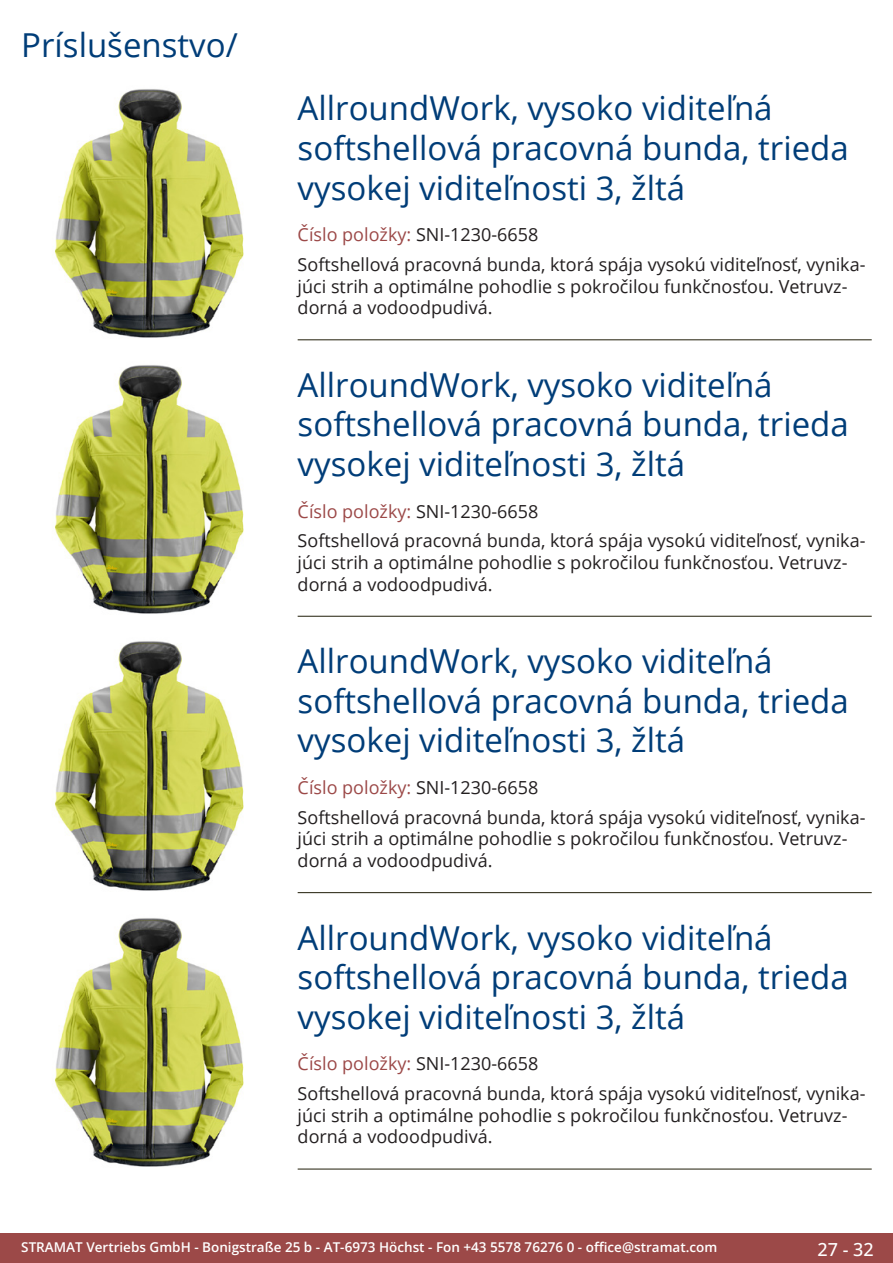
<style>
.page{position:relative;width:893px;height:1263px;background:#fff}
.page>*{position:absolute;margin:0;border:0;box-sizing:border-box;transform-origin:0 0}
.Produkttitel{font:33px/39.6px "Open Sans";color:#003d78}
.RastTitel{font:33px "Open Sans";color:#003d78}
.Beschreibung_Text{font:18px/21.6px "Open Sans";color:#231f20}
.TechDaten_Überschrif{font:18px "Open Sans";color:#9c4948}
.t1{font:500 18px "Open Sans";color:#fff}
.t2{font:600 13.5px "Open Sans";color:#fff}
.s1{color:#231f20}
</style>
<div class="page">
<div style="left:0;top:1233px;width:893px;height:30px;background:#9c4948"></div>
<hr style="left:298px;top:340px;width:574px;height:1px;background:#201d08">
<hr style="left:298px;top:616px;width:574px;height:1px;background:#201d08">
<hr style="left:298px;top:892px;width:574px;height:1px;background:#201d08">
<hr style="left:298px;top:1169px;width:574px;height:1px;background:#201d08">
<img style="left:55px;top:89px;width:189px;height:249px">
<img style="left:55px;top:365px;width:189px;height:249px">
<img style="left:55px;top:641px;width:189px;height:250px">
<img style="left:55px;top:918px;width:189px;height:249px">
<p class="RastTitel" style="left:21px;top:22px;width:218px">Príslušenstvo/</p>
<p class="Produkttitel" style="left:298px;top:88px;width:553px">AllroundWork, vysoko viditeľná softshellová pracovná bunda, trieda vysokej viditeľnosti 3, žltá</p>
<p class="TechDaten_Überschrif" style="left:298px;top:222px;width:242px">Číslo položky: <span class="s1">SNI-1230-6658</span></p>
<p class="Beschreibung_Text" style="left:298px;top:253px;width:569px">Softshellová pracovná bunda, ktorá spája vysokú viditeľnosť, vynika&shy;júci strih a optimálne pohodlie s pokročilou funkčnosťou. Vetruvz&shy;dorná a vodoodpudivá.</p>
<p class="Produkttitel" style="left:298px;top:364px;width:553px">AllroundWork, vysoko viditeľná softshellová pracovná bunda, trieda vysokej viditeľnosti 3, žltá</p>
<p class="TechDaten_Überschrif" style="left:298px;top:499px;width:242px">Číslo položky: <span class="s1">SNI-1230-6658</span></p>
<p class="Beschreibung_Text" style="left:298px;top:530px;width:569px">Softshellová pracovná bunda, ktorá spája vysokú viditeľnosť, vynika&shy;júci strih a optimálne pohodlie s pokročilou funkčnosťou. Vetruvz&shy;dorná a vodoodpudivá.</p>
<p class="Produkttitel" style="left:298px;top:640px;width:553px">AllroundWork, vysoko viditeľná softshellová pracovná bunda, trieda vysokej viditeľnosti 3, žltá</p>
<p class="TechDaten_Überschrif" style="left:298px;top:775px;width:242px">Číslo položky: <span class="s1">SNI-1230-6658</span></p>
<p class="Beschreibung_Text" style="left:298px;top:806px;width:569px">Softshellová pracovná bunda, ktorá spája vysokú viditeľnosť, vynika&shy;júci strih a optimálne pohodlie s pokročilou funkčnosťou. Vetruvz&shy;dorná a vodoodpudivá.</p>
<p class="Produkttitel" style="left:298px;top:917px;width:553px">AllroundWork, vysoko viditeľná softshellová pracovná bunda, trieda vysokej viditeľnosti 3, žltá</p>
<p class="TechDaten_Überschrif" style="left:298px;top:1051px;width:242px">Číslo položky: <span class="s1">SNI-1230-6658</span></p>
<p class="Beschreibung_Text" style="left:298px;top:1082px;width:569px">Softshellová pracovná bunda, ktorá spája vysokú viditeľnosť, vynika&shy;júci strih a optimálne pohodlie s pokročilou funkčnosťou. Vetruvz&shy;dorná a vodoodpudivá.</p>
<p class="t2" style="left:21px;top:1238px;width:698px">STRAMAT Vertriebs GmbH - Bonigstraße 25 b - AT-6973 Höchst - Fon +43 5578 76276 0 - office@stramat.com</p>
<p class="t1" style="left:817px;top:1237px;width:58px">27 - 32</p>
</div>
